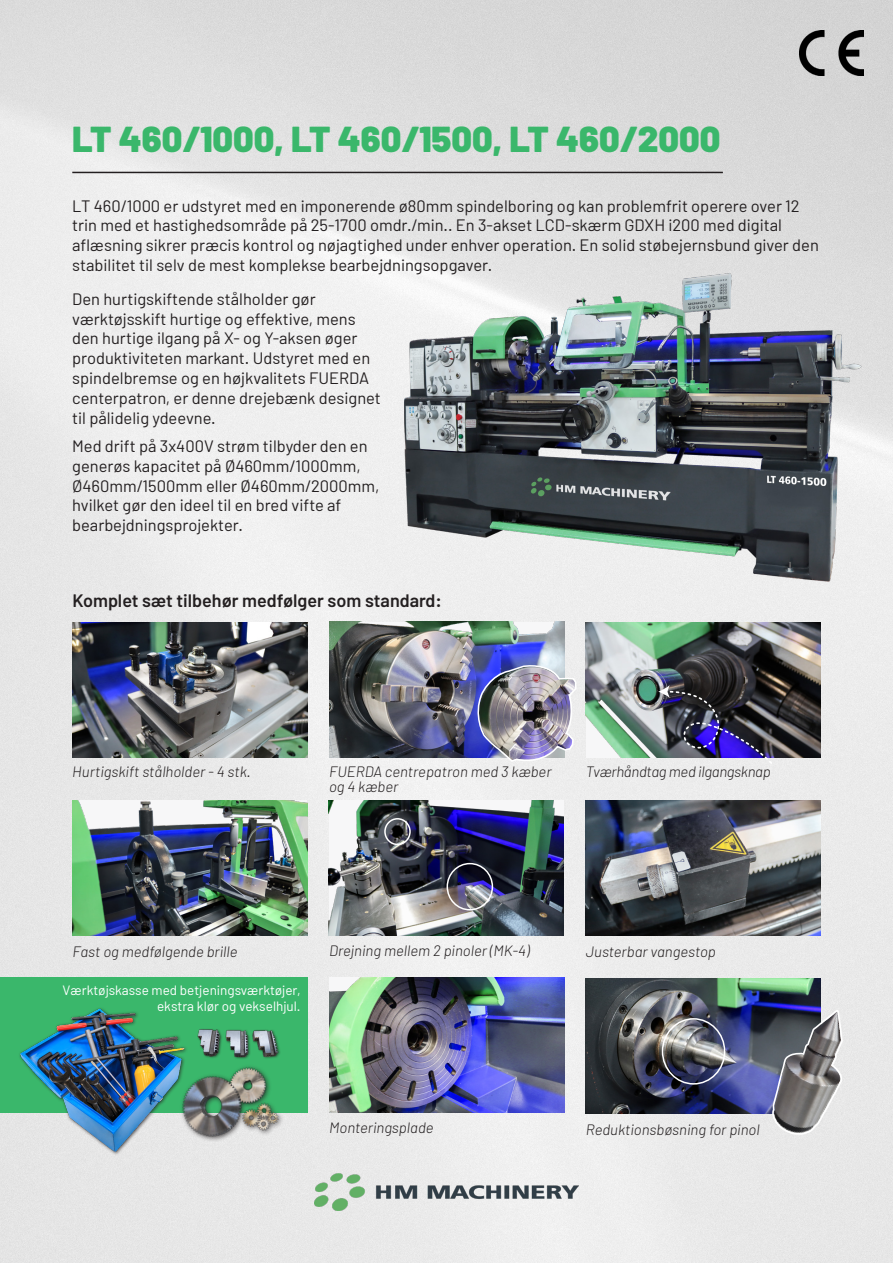
<style>
.page{position:relative;width:893px;height:1263px;background:#fff}
.page>*{position:absolute;margin:0;border:0;box-sizing:border-box;transform-origin:0 0}
.t1{font:900 36px "Barlow";color:#3ab76b}
.t2{font:600 18px "Barlow";color:#231f20}
.t3{font:16.5px/19.8px "Barlow";color:#231f20}
.t4{font:italic 300 15px "Barlow";color:#231f20}
.t5{font:italic 300 15px "Barlow";letter-spacing:-.02em;color:#231f20}
.t6{font:13.5px/16.2px "Barlow";color:#fff;text-align:right}
</style>
<div class="page">
<img style="left:0;top:0;width:893px;height:1263px">
<img style="left:315px;top:1173px;width:263px;height:37px">
<img style="left:799px;top:30px;width:64px;height:46px">
<div style="left:0;top:742px;width:37px;height:75px;background:#e6e6e6"></div>
<hr style="left:72px;top:172px;width:651px;height:1px;background:#231f20">
<img style="left:396px;top:265px;width:472px;height:321px">
<img style="left:586px;top:978px;width:235px;height:136px">
<img style="left:72px;top:622px;width:235px;height:135px">
<img style="left:586px;top:800px;width:235px;height:135px">
<img style="left:586px;top:622px;width:235px;height:135px">
<img style="left:72px;top:800px;width:235px;height:135px">
<img style="left:329px;top:977px;width:235px;height:136px">
<img style="left:329px;top:800px;width:235px;height:135px">
<img style="left:329px;top:622px;width:235px;height:135px">
<div style="left:447px;top:863px;width:46px;height:47px;border:2px solid #fff;border-radius:50%"></div>
<div style="left:384px;top:818px;width:27px;height:27px;border:2px solid #fff;border-radius:50%"></div>
<div style="left:662px;top:1018px;width:63px;height:66px;border:2px solid #fff;border-radius:50%"></div>
<svg style="left:771px;top:991px;width:73px;height:158px;background:#898990"></svg>
<img style="left:658px;top:685px;width:114px;height:79px">
<img style="left:472px;top:662px;width:106px;height:103px">
<div style="left:0;top:977px;width:307px;height:136px;background:#3ab76b"></div>
<div style="left:19px;top:1007px;width:169px;height:149px;background:#e6e6e6"></div>
<img style="left:16px;top:1007px;width:172px;height:145px">
<img style="left:197px;top:1029px;width:83px;height:27px">
<img style="left:157px;top:1056px;width:131px;height:108px">
<p class="t1" style="left:72px;top:117px;width:650px">LT 460/1000, LT 460/1500, LT 460/2000</p>
<p class="t3" style="left:72px;top:195px;width:748px">LT 460/1000 er udstyret med en imponerende ø80mm spindelboring og kan problemfrit operere over 12 trin med et hastighedsområde på 25-1700 omdr./min.. En 3-akset LCD-skærm GDXH i200 med digital aflæsning sikrer præcis kontrol og nøjagtighed under enhver operation. En solid støbejernsbund giver den stabilitet til selv de mest komplekse bearbejdningsopgaver.</p>
<p class="t3" style="left:72px;top:288px;width:310px">Den hurtigskiftende stålholder gør værktøjsskift hurtige og effektive, mens den hurtige ilgang på X- og Y-aksen øger produktiviteten markant. Udstyret med en spindelbremse og en højkvalitets FUERDA centerpatron, er denne drejebænk designet til pålidelig ydeevne.</p>
<p class="t3" style="left:72px;top:436px;width:309px">Med drift på 3x400V strøm tilbyder den en generøs kapacitet på Ø460mm/1000mm, Ø460mm/1500mm eller Ø460mm/2000mm, hvilket gør den ideel til en bred vifte af bearbejdningsprojekter.</p>
<p class="t2" style="left:72px;top:589px;width:371px">Komplet sæt tilbehør medfølger som standard:</p>
<p class="t4" style="left:72px;top:762px;width:180px">Hurtigskift stålholder - 4 stk.</p>
<p class="t4" style="left:329px;top:762px;width:224px">FUERDA centrepatron med 3 kæber</p>
<p class="t4" style="left:329px;top:777px;width:71px">og 4 kæber</p>
<p class="t5" style="left:586px;top:762px;width:186px">Tværhåndtag med ilgangsknap</p>
<p class="t4" style="left:72px;top:942px;width:167px">Fast og medfølgende brille</p>
<p class="t4" style="left:329px;top:941px;width:202px">Drejning mellem 2 pinoler (MK-4)</p>
<p class="t6" style="left:63px;top:982px;width:239px">Værktøjskasse med betjeningsværktøjer, ekstra klør og vekselhjul.</p>
<p class="t4" style="left:329px;top:1119px;width:106px">Monteringsplade</p>
<p class="t4" style="left:586px;top:942px;width:132px">Justerbar vangestop</p>
<p class="t4" style="left:586px;top:1120px;width:175px">Reduktionsbøsning for pinol</p>
</div>
